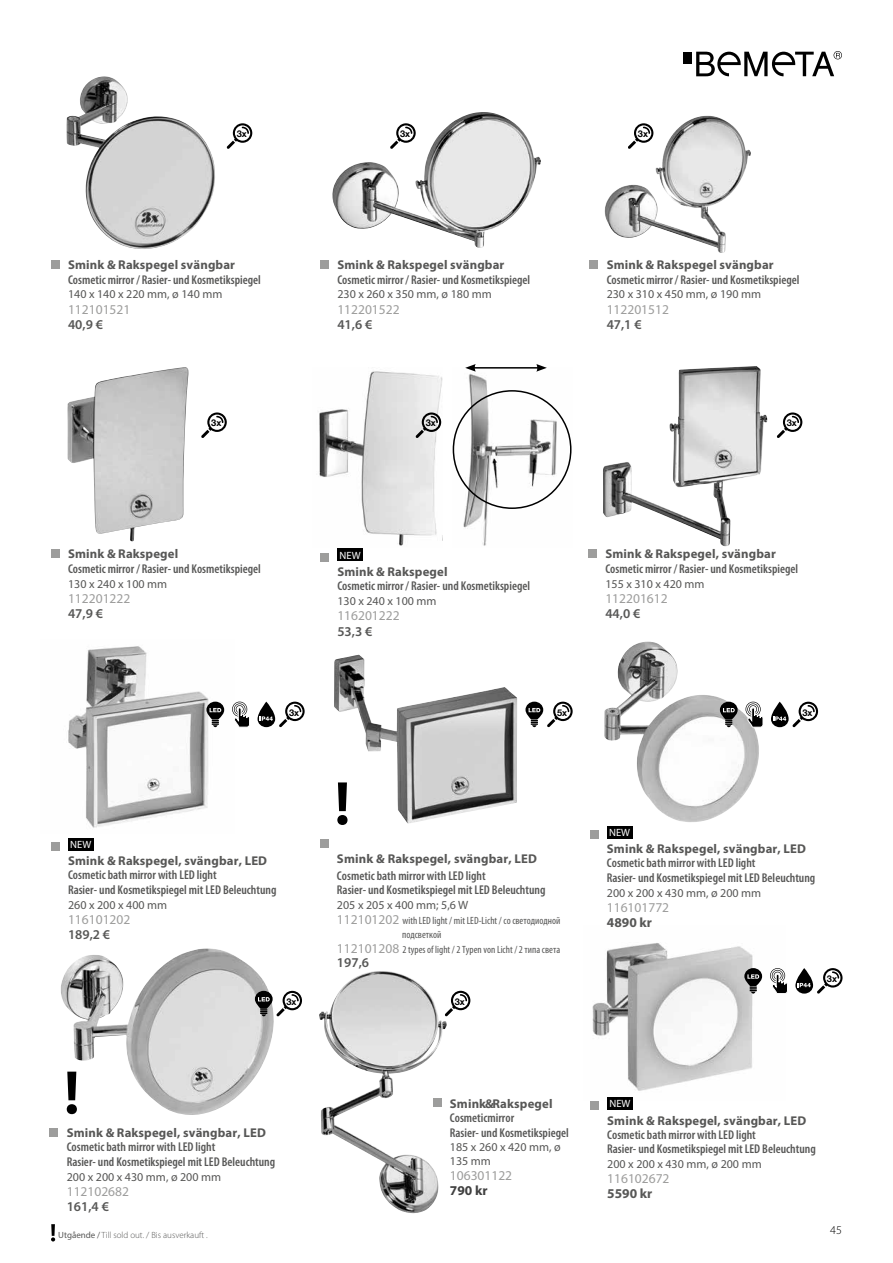
<style>
.page{position:relative;width:893px;height:1263px;background:#fff}
.page>*{position:absolute;margin:0;border:0;box-sizing:border-box;transform-origin:0 0}
.t1{font:13.5px "Myriad Pro";color:#9d9d9c}
.t2{font:600 13.5px "Myriad Pro";color:#575756}
.t3{font:700 13.5px "Myriad Pro";color:#575756}
.t4{font:700 13.5px "Myriad Pro";color:#404040}
.t5{font:600 condensed 12.75px/14.7px "Myriad Pro";color:#575756}
.t6{font:700 12.75px "Myriad Pro";letter-spacing:.01em;color:#575756}
.t7{font:12px/14px "Myriad Pro";color:#575756}
.t8{font:300 12px "Myriad Pro";color:#000}
.t9{font:condensed 10.5px "Myriad Pro";color:#575756}
.t10{font:10.5px "Myriad Pro";letter-spacing:.005em;color:#fff}
.t11{font:700 9.3px "Helvetica Neue LT Com";color:#000}
.t12{font:300 9px "Myriad Pro";color:#575756}
.s1{font-weight:400}
.s2{font-stretch:normal;font-size:13.5px;color:#9d9d9c}
</style>
<div class="page">
<svg style="left:696px;top:51px;width:146px;height:25px"></svg>
<div style="left:683px;top:52px;width:9px;height:11px;background:#000"></div>
<img style="left:592px;top:943px;width:193px;height:148px">
<img style="left:603px;top:367px;width:164px;height:179px">
<img style="left:67px;top:76px;width:148px;height:173px">
<img style="left:332px;top:112px;width:209px;height:136px">
<img style="left:604px;top:116px;width:147px;height:137px">
<img style="left:67px;top:367px;width:122px;height:174px">
<div style="left:51px;top:260px;width:9px;height:9px;background:#9d9d9c"></div>
<div style="left:51px;top:550px;width:9px;height:8px;background:#9d9d9c"></div>
<div style="left:588px;top:550px;width:9px;height:8px;background:#9d9d9c"></div>
<div style="left:50px;top:1128px;width:8px;height:9px;background:#9d9d9c"></div>
<div style="left:51px;top:842px;width:9px;height:8px;background:#9d9d9c"></div>
<div style="left:68px;top:838px;width:26px;height:12px;background:#000"></div>
<div style="left:320px;top:553px;width:9px;height:8px;background:#9d9d9c"></div>
<div style="left:337px;top:549px;width:26px;height:12px;background:#000"></div>
<div style="left:320px;top:260px;width:9px;height:9px;background:#9d9d9c"></div>
<div style="left:590px;top:260px;width:8px;height:9px;background:#9d9d9c"></div>
<svg style="left:227px;top:123px;width:25px;height:26px"></svg>
<svg style="left:201px;top:412px;width:26px;height:26px"></svg>
<svg style="left:777px;top:412px;width:25px;height:26px"></svg>
<svg style="left:628px;top:123px;width:25px;height:26px"></svg>
<svg style="left:390px;top:123px;width:26px;height:26px"></svg>
<svg style="left:51px;top:1224px;width:4px;height:17px"></svg>
<img style="left:319px;top:371px;width:124px;height:175px">
<img style="left:453px;top:373px;width:119px;height:173px">
<div style="left:453px;top:390px;width:118px;height:119px;border:2px solid #000;border-radius:50%"></div>
<hr style="left:473px;top:367px;width:66px;height:2px;background:#000">
<svg style="left:465px;top:364px;width:11px;height:8px"></svg>
<svg style="left:536px;top:364px;width:11px;height:8px"></svg>
<img style="left:334px;top:655px;width:183px;height:168px">
<svg style="left:337px;top:782px;width:11px;height:43px"></svg>
<svg style="left:525px;top:702px;width:48px;height:25px"></svg>
<img style="left:68px;top:646px;width:157px;height:182px">
<img style="left:61px;top:948px;width:213px;height:167px">
<svg style="left:255px;top:991px;width:47px;height:25px"></svg>
<img style="left:604px;top:642px;width:156px;height:180px">
<svg style="left:792px;top:702px;width:26px;height:25px"></svg>
<svg style="left:745px;top:702px;width:18px;height:25px"></svg>
<svg style="left:771px;top:702px;width:18px;height:25px"></svg>
<svg style="left:773px;top:716px;width:13px;height:5px"></svg>
<svg style="left:720px;top:702px;width:18px;height:25px"></svg>
<svg style="left:279px;top:702px;width:26px;height:25px"></svg>
<svg style="left:232px;top:702px;width:18px;height:25px"></svg>
<svg style="left:258px;top:702px;width:17px;height:25px"></svg>
<svg style="left:260px;top:716px;width:13px;height:5px"></svg>
<svg style="left:206px;top:702px;width:18px;height:25px"></svg>
<svg style="left:416px;top:412px;width:25px;height:26px"></svg>
<img style="left:319px;top:971px;width:128px;height:242px">
<div style="left:433px;top:1098px;width:9px;height:9px;background:#9d9d9c"></div>
<svg style="left:445px;top:991px;width:25px;height:25px"></svg>
<div style="left:320px;top:839px;width:9px;height:8px;background:#9d9d9c"></div>
<div style="left:590px;top:1101px;width:9px;height:9px;background:#9d9d9c"></div>
<div style="left:607px;top:1097px;width:26px;height:13px;background:#000"></div>
<svg style="left:817px;top:968px;width:25px;height:25px"></svg>
<svg style="left:770px;top:968px;width:17px;height:25px"></svg>
<svg style="left:795px;top:968px;width:18px;height:25px"></svg>
<svg style="left:798px;top:983px;width:13px;height:4px"></svg>
<svg style="left:744px;top:968px;width:18px;height:25px"></svg>
<div style="left:590px;top:830px;width:8px;height:8px;background:#9d9d9c"></div>
<div style="left:607px;top:826px;width:25px;height:12px;background:#000"></div>
<p class="t11" style="left:237px;top:128px;width:12px">3x</p>
<p class="t6" style="left:68px;top:256px;width:169px">Smink &amp; Rakspegel svängbar</p>
<p class="t5" style="left:68px;top:272px;width:194px">Cosmetic mirror / Rasier- und Kosmetikspiegel</p>
<p class="t7" style="left:68px;top:287px;width:156px">140 x 140 x 220 mm, ø 140 mm</p>
<p class="t1" style="left:68px;top:301px;width:64px">112101521</p>
<p class="t2" style="left:68px;top:316px;width:36px">40,9 €</p>
<p class="t11" style="left:400px;top:128px;width:12px">3x</p>
<p class="t11" style="left:638px;top:128px;width:12px">3x</p>
<p class="t6" style="left:337px;top:256px;width:169px">Smink &amp; Rakspegel svängbar</p>
<p class="t5" style="left:337px;top:272px;width:194px">Cosmetic mirror / Rasier- und Kosmetikspiegel</p>
<p class="t7" style="left:337px;top:287px;width:156px">230 x 260 x 350 mm, ø 180 mm</p>
<p class="t1" style="left:337px;top:301px;width:64px">112201522</p>
<p class="t2" style="left:337px;top:316px;width:36px">41,6 €</p>
<p class="t6" style="left:607px;top:256px;width:169px">Smink &amp; Rakspegel svängbar</p>
<p class="t5" style="left:607px;top:272px;width:194px">Cosmetic mirror / Rasier- und Kosmetikspiegel</p>
<p class="t7" style="left:607px;top:287px;width:156px">230 x 310 x 450 mm, ø 190 mm</p>
<p class="t1" style="left:607px;top:301px;width:64px">112201512</p>
<p class="t2" style="left:607px;top:316px;width:36px">47,1 €</p>
<p class="t11" style="left:211px;top:417px;width:12px">3x</p>
<p class="t11" style="left:787px;top:417px;width:12px">3x</p>
<p class="t11" style="left:426px;top:417px;width:12px">3x</p>
<p class="t6" style="left:68px;top:545px;width:112px">Smink &amp; Rakspegel</p>
<p class="t5" style="left:68px;top:561px;width:194px">Cosmetic mirror / Rasier- und Kosmetikspiegel</p>
<p class="t7" style="left:68px;top:576px;width:101px">130 x 240 x 100 mm</p>
<p class="t1" style="left:68px;top:590px;width:64px">112201222</p>
<p class="t2" style="left:68px;top:605px;width:36px">47,9 €</p>
<p class="t10" style="left:340px;top:549px;width:23px">NEW</p>
<p class="t6" style="left:337px;top:563px;width:112px">Smink &amp; Rakspegel</p>
<p class="t5" style="left:337px;top:578px;width:194px">Cosmetic mirror / Rasier- und Kosmetikspiegel</p>
<p class="t7" style="left:337px;top:594px;width:101px">130 x 240 x 100 mm</p>
<p class="t1" style="left:337px;top:607px;width:64px">116201222</p>
<p class="t2" style="left:337px;top:623px;width:36px">53,3 €</p>
<p class="t6" style="left:605px;top:545px;width:172px">Smink &amp; Rakspegel, svängbar</p>
<p class="t5" style="left:605px;top:561px;width:194px">Cosmetic mirror / Rasier- und Kosmetikspiegel</p>
<p class="t7" style="left:605px;top:576px;width:101px">155 x 310 x 420 mm</p>
<p class="t1" style="left:605px;top:590px;width:64px">112201612</p>
<p class="t2" style="left:605px;top:605px;width:36px">44,0 €</p>
<p class="t11" style="left:289px;top:706px;width:12px">3x</p>
<p class="t11" style="left:802px;top:706px;width:12px">3x</p>
<p class="t11" style="left:557px;top:706px;width:12px">5x</p>
<p class="t10" style="left:70px;top:838px;width:23px">NEW</p>
<p class="t6" style="left:68px;top:852px;width:201px">Smink &amp; Rakspegel, svängbar, LED</p>
<p class="t5" style="left:68px;top:867px;width:210px">Cosmetic bath mirror with LED light<br>Rasier- und Kosmetikspiegel mit LED Beleuchtung</p>
<p class="t7" style="left:68px;top:897px;width:101px">260 x 200 x 400 mm</p>
<p class="t1" style="left:68px;top:911px;width:64px">116101202</p>
<p class="t2" style="left:68px;top:926px;width:44px">189,2 €</p>
<p class="t11" style="left:286px;top:995px;width:12px">3x</p>
<p class="t6" style="left:67px;top:1124px;width:201px">Smink &amp; Rakspegel, svängbar, LED</p>
<p class="t5" style="left:67px;top:1139px;width:210px">Cosmetic bath mirror with LED light<br>Rasier- und Kosmetikspiegel mit LED Beleuchtung</p>
<p class="t7" style="left:67px;top:1169px;width:156px">200 x 200 x 430 mm, ø 200 mm</p>
<p class="t1" style="left:67px;top:1183px;width:64px">112102682</p>
<p class="t2" style="left:67px;top:1198px;width:44px">161,4 €</p>
<p class="t12" style="left:58px;top:1230px;width:151px"><span class="s1">Utgående /</span> Till sold out. / Bis ausverkauft .</p>
<p class="t6" style="left:337px;top:851px;width:202px">Smink &amp; Rakspegel, svängbar, LED</p>
<p class="t5" style="left:337px;top:868px;width:210px">Cosmetic bath mirror with LED light<br>Rasier- und Kosmetikspiegel mit LED Beleuchtung</p>
<p class="t7" style="left:337px;top:898px;width:133px">205 x 205 x 400 mm; 5,6 W</p>
<p class="t9" style="left:337px;top:914px;width:225px"><span class="s2">112101202</span> with LED light / mit LED-Licht / со светодиодной</p>
<p class="t9" style="left:402px;top:929px;width:41px">подсветкой</p>
<p class="t9" style="left:337px;top:943px;width:225px"><span class="s2">112101208</span> 2 types of light / 2 Typen von Licht / 2 типа света</p>
<p class="t2" style="left:337px;top:954px;width:34px">197,6</p>
<p class="t11" style="left:455px;top:995px;width:12px">3x</p>
<p class="t6" style="left:450px;top:1095px;width:104px">Smink &amp; Rakspegel</p>
<p class="t5" style="left:450px;top:1110px;width:120px">Cosmetic mirror<br>Rasier- und Kosmetikspiegel</p>
<p class="t7" style="left:450px;top:1140px;width:112px">185 x 260 x 420 mm, ø<br>135 mm</p>
<p class="t1" style="left:450px;top:1167px;width:64px">106301122</p>
<p class="t4" style="left:450px;top:1182px;width:39px">790 kr</p>
<p class="t10" style="left:609px;top:826px;width:23px">NEW</p>
<p class="t6" style="left:607px;top:841px;width:201px">Smink &amp; Rakspegel, svängbar, LED</p>
<p class="t5" style="left:607px;top:856px;width:210px">Cosmetic bath mirror with LED light<br>Rasier- und Kosmetikspiegel mit LED Beleuchtung</p>
<p class="t7" style="left:607px;top:885px;width:156px">200 x 200 x 430 mm, ø 200 mm</p>
<p class="t1" style="left:607px;top:899px;width:64px">116101772</p>
<p class="t3" style="left:607px;top:913px;width:47px">4890 kr</p>
<p class="t11" style="left:827px;top:973px;width:12px">3x</p>
<p class="t10" style="left:609px;top:1097px;width:23px">NEW</p>
<p class="t6" style="left:607px;top:1112px;width:201px">Smink &amp; Rakspegel, svängbar, LED</p>
<p class="t5" style="left:607px;top:1127px;width:210px">Cosmetic bath mirror with LED light<br>Rasier- und Kosmetikspiegel mit LED Beleuchtung</p>
<p class="t7" style="left:607px;top:1156px;width:156px">200 x 200 x 430 mm, ø 200 mm</p>
<p class="t1" style="left:607px;top:1170px;width:64px">116102672</p>
<p class="t3" style="left:607px;top:1184px;width:47px">5590 kr</p>
<p class="t8" style="left:830px;top:1222px;width:13px">45</p>
</div>
